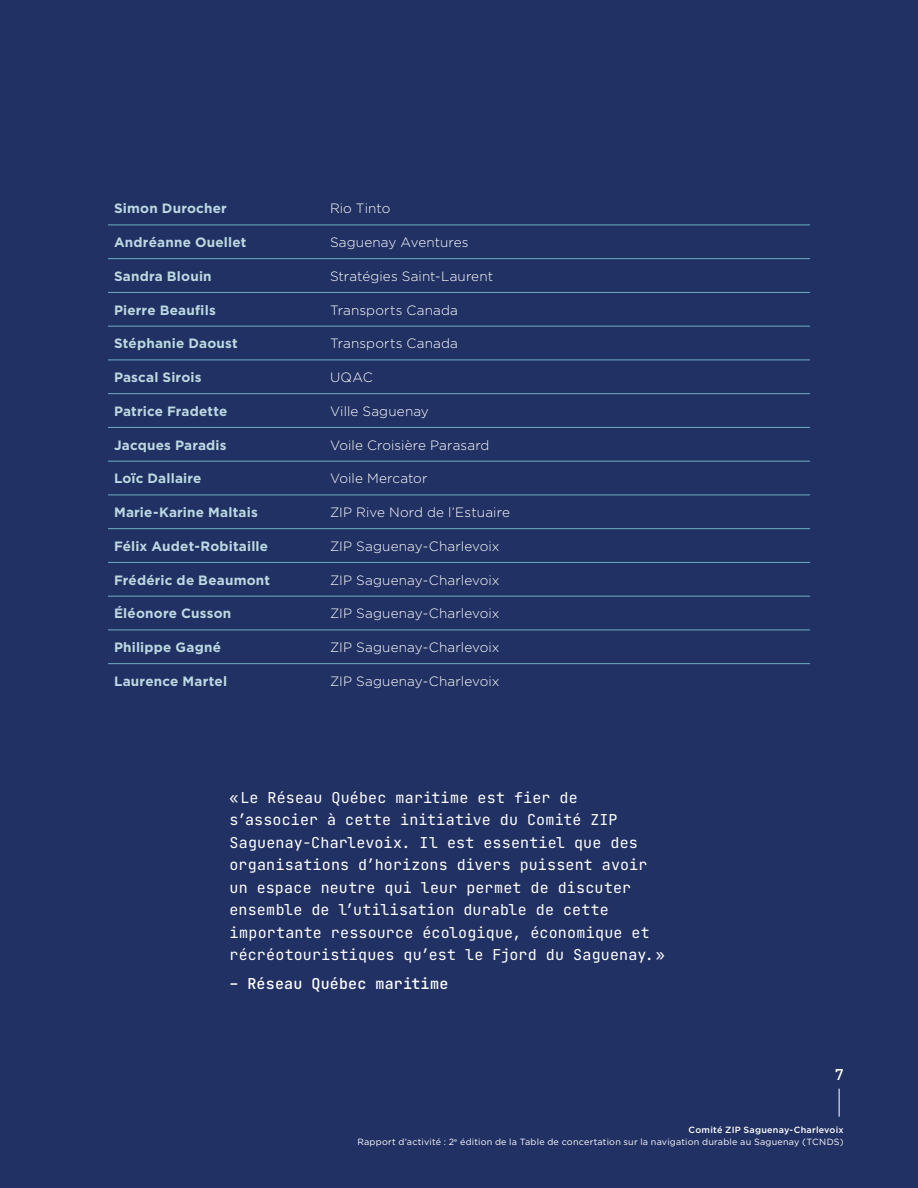
<style>
.page{position:relative;width:918px;height:1188px;background:#213163}
.page>*{position:absolute;margin:0;border:0;box-sizing:border-box;transform-origin:0 0}
.t1{font:15px/22.5px "Jet Brains Mono";letter-spacing:.015em;color:#fff}
.t2{font:500 15px "Jet Brains Mono";letter-spacing:.01em;color:#fff}
.t3{font:300 13.5px "Gotham";letter-spacing:.01em;color:#fff}
.t4{font:700 13.5px "Gotham";letter-spacing:.015em;color:#bcd8e1}
.t5{font:9px/12px "Gotham";letter-spacing:.025em;color:#fff;text-align:right}
.s1{font-weight:500}
</style>
<div class="page">
<hr style="left:108px;top:225px;width:216px;height:1px;background:#70acc2">
<hr style="left:324px;top:225px;width:486px;height:1px;background:#70acc2">
<hr style="left:108px;top:258px;width:216px;height:1px;background:#70acc2">
<hr style="left:324px;top:258px;width:486px;height:1px;background:#70acc2">
<hr style="left:108px;top:292px;width:216px;height:1px;background:#70acc2">
<hr style="left:324px;top:292px;width:486px;height:1px;background:#70acc2">
<hr style="left:108px;top:326px;width:216px;height:1px;background:#70acc2">
<hr style="left:324px;top:326px;width:486px;height:1px;background:#70acc2">
<hr style="left:108px;top:360px;width:216px;height:1px;background:#70acc2">
<hr style="left:324px;top:360px;width:486px;height:1px;background:#70acc2">
<hr style="left:108px;top:393px;width:216px;height:1px;background:#70acc2">
<hr style="left:324px;top:393px;width:486px;height:1px;background:#70acc2">
<hr style="left:108px;top:427px;width:216px;height:1px;background:#70acc2">
<hr style="left:324px;top:427px;width:486px;height:1px;background:#70acc2">
<hr style="left:108px;top:461px;width:216px;height:1px;background:#70acc2">
<hr style="left:324px;top:461px;width:486px;height:1px;background:#70acc2">
<hr style="left:108px;top:495px;width:216px;height:1px;background:#70acc2">
<hr style="left:324px;top:495px;width:486px;height:1px;background:#70acc2">
<hr style="left:108px;top:528px;width:216px;height:1px;background:#70acc2">
<hr style="left:324px;top:528px;width:486px;height:1px;background:#70acc2">
<hr style="left:108px;top:562px;width:216px;height:1px;background:#70acc2">
<hr style="left:324px;top:562px;width:486px;height:1px;background:#70acc2">
<hr style="left:108px;top:596px;width:216px;height:1px;background:#70acc2">
<hr style="left:324px;top:596px;width:486px;height:1px;background:#70acc2">
<hr style="left:108px;top:630px;width:216px;height:1px;background:#70acc2">
<hr style="left:324px;top:630px;width:486px;height:1px;background:#70acc2">
<hr style="left:108px;top:663px;width:216px;height:1px;background:#70acc2">
<hr style="left:324px;top:663px;width:486px;height:1px;background:#70acc2">
<svg style="left:839px;top:1089px;width:1px;height:28px"></svg>
<p class="t4" style="left:114px;top:200px;width:114px">Simon Durocher</p>
<p class="t3" style="left:330px;top:200px;width:62px">Rio Tinto</p>
<p class="t4" style="left:114px;top:233px;width:134px">Andréanne Ouellet</p>
<p class="t3" style="left:330px;top:234px;width:140px">Saguenay Aventures</p>
<p class="t4" style="left:114px;top:267px;width:99px">Sandra Blouin</p>
<p class="t3" style="left:330px;top:268px;width:165px">Stratégies Saint-Laurent</p>
<p class="t4" style="left:114px;top:301px;width:103px">Pierre Beaufils</p>
<p class="t3" style="left:330px;top:301px;width:130px">Transports Canada</p>
<p class="t4" style="left:114px;top:335px;width:125px">Stéphanie Daoust</p>
<p class="t3" style="left:330px;top:335px;width:130px">Transports Canada</p>
<p class="t4" style="left:114px;top:368px;width:89px">Pascal Sirois</p>
<p class="t3" style="left:330px;top:369px;width:44px">UQAC</p>
<p class="t4" style="left:114px;top:402px;width:115px">Patrice Fradette</p>
<p class="t3" style="left:330px;top:403px;width:100px">Ville Saguenay</p>
<p class="t4" style="left:114px;top:436px;width:114px">Jacques Paradis</p>
<p class="t3" style="left:330px;top:436px;width:161px">Voile Croisière Parasard</p>
<p class="t4" style="left:114px;top:470px;width:89px">Loïc Dallaire</p>
<p class="t3" style="left:330px;top:470px;width:99px">Voile Mercator</p>
<p class="t4" style="left:114px;top:503px;width:145px">Marie-Karine Maltais</p>
<p class="t3" style="left:330px;top:504px;width:181px">ZIP Rive Nord de l’Estuaire</p>
<p class="t4" style="left:114px;top:537px;width:156px">Félix Audet-Robitaille</p>
<p class="t3" style="left:330px;top:538px;width:171px">ZIP Saguenay-Charlevoix</p>
<p class="t4" style="left:114px;top:571px;width:158px">Frédéric de Beaumont</p>
<p class="t3" style="left:330px;top:571px;width:171px">ZIP Saguenay-Charlevoix</p>
<p class="t4" style="left:114px;top:605px;width:119px">Éléonore Cusson</p>
<p class="t3" style="left:330px;top:605px;width:171px">ZIP Saguenay-Charlevoix</p>
<p class="t4" style="left:114px;top:638px;width:109px">Philippe Gagné</p>
<p class="t3" style="left:330px;top:639px;width:171px">ZIP Saguenay-Charlevoix</p>
<p class="t4" style="left:114px;top:672px;width:115px">Laurence Martel</p>
<p class="t3" style="left:330px;top:673px;width:171px">ZIP Saguenay-Charlevoix</p>
<p class="t1" style="left:230px;top:786px;width:437px">«Le Réseau Québec maritime est fier de s’associer à cette initiative du Comité ZIP Saguenay-Charlevoix. Il est essentiel que des organisations d’horizons divers puissent avoir un espace neutre qui leur permet de discuter ensemble de l’utilisation durable de cette importante ressource écologique, économique et récréotouristiques qu’est le Fjord du Saguenay.»</p>
<p class="t2" style="left:230px;top:974px;width:221px">– Réseau Québec maritime</p>
<p class="t2" style="left:835px;top:1065px;width:10px">7</p>
<p class="t5" style="left:357px;top:1123px;width:488px"><span class="s1">Comité ZIP Saguenay-Charlevoix<br></span>Rapport d’activité : 2<sup>e</sup> édition de la Table de concertation sur la navigation durable au Saguenay (TCNDS)</p>
</div>
